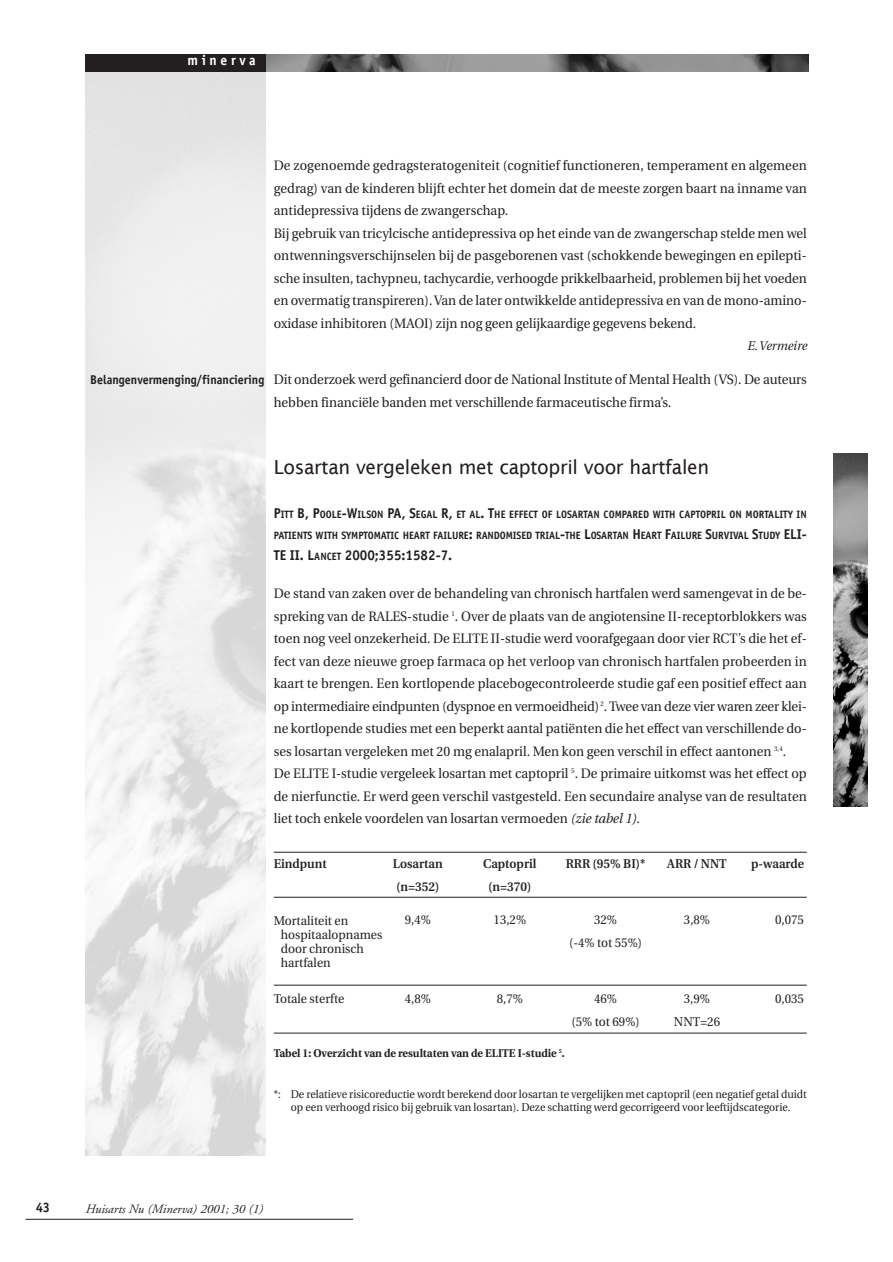
<style>
.page{position:relative;width:893px;height:1262px;background:#fff}
.page>*{position:absolute;margin:0;border:0;box-sizing:border-box;transform-origin:0 0}
.t1{font:19.35px "Lucida Sans";letter-spacing:-.02em;color:#231f20}
.t2{font:700 14.25px "Officina Sans";color:#231f20;scale:.95 1}
.t3{font:700 14.25px "Officina Sans";letter-spacing:.275em;color:#fff;scale:.95 1}
.t4{font:700 13.8px "Officina Sans";color:#231f20;scale:.95 1}
.t5{font:13.65px/22.5px "Utopia";color:#231f20;scale:.95 1}
.t6{font:12.75px/14.2px "Utopia";color:#231f20;scale:.95 1}
.t7{font:600 12.75px "Utopia";color:#231f20;scale:.95 1}
.t8{font:700 12.75px "Officina Sans";color:#231f20;scale:.94 1}
.t9{font:italic 12.75px "Adobe Garamond";color:#231f20}
.t10{font:italic 12.75px "Utopia";color:#231f20;scale:.95 1}
.t11{font:11.25px/13.5px "Utopia";color:#231f20;text-align:center;scale:.94 1}
.t12{font:700 11.25px "Utopia";color:#231f20;scale:.95 1}
.t13{font:700 10.65px/21px "Officina Sans";letter-spacing:-.01em;color:#231f20;scale:.95 1}
.s1{font-size:14.25px}
.s2{font-size:10.65px}
.s3{font-style:italic}
</style>
<div class="page">
<img style="left:85px;top:72px;width:181px;height:1083px">
<img style="left:266px;top:55px;width:542px;height:17px">
<div style="left:85px;top:55px;width:181px;height:17px;background:#231f20"></div>
<img style="left:833px;top:453px;width:34px;height:353px">
<hr style="left:274px;top:852px;width:532px;height:1px;background:#231f20">
<hr style="left:274px;top:897px;width:532px;height:1px;background:#231f20">
<hr style="left:274px;top:985px;width:532px;height:1px;background:#231f20">
<hr style="left:274px;top:1032px;width:532px;height:1px;background:#231f20">
<hr style="left:26px;top:1219px;width:327px;height:1px;background:#231f20">
<p class="t3" style="left:187px;top:55px;width:73px">minerva</p>
<p class="t8" style="left:90px;top:375px;width:187px">Belangenvermenging/financiering</p>
<p class="t5" style="left:274px;top:156px;width:562px">De zogenoemde gedragsteratogeniteit (cognitief functioneren, temperament en algemeen gedrag) van de kinderen blijft echter het domein dat de meeste zorgen baart na inname van antidepressiva tijdens de zwangerschap.<br>Bij gebruik van tricylcische antidepressiva op het einde van de zwangerschap stelde men wel ontwenningsverschijnselen bij de pasgeborenen vast (schokkende bewegingen en epilepti&shy;sche insulten, tachypneu, tachycardie, verhoogde prikkelbaarheid, problemen bij het voeden en overmatig transpireren). Van de later ontwikkelde antidepressiva en van de mono-amino&shy;oxidase inhibitoren (MAOI) zijn nog geen gelijkaardige gegevens bekend.</p>
<p class="t10" style="left:747px;top:341px;width:64px">E.Vermeire</p>
<p class="t5" style="left:274px;top:370px;width:562px">Dit onderzoek werd gefinancierd door de National Institute of Mental Health (VS). De auteurs hebben financiële banden met verschillende farmaceutische firma’s.</p>
<h1 class="t1" style="left:274px;top:455px;width:437px">Losartan vergeleken met captopril voor hartfalen</h1>
<p class="t13" style="left:274px;top:504px;width:562px"><span class="s1">P</span>ITT <span class="s1">B, P</span>OOLE<span class="s1">-W</span>ILSON <span class="s1">PA, S</span>EGAL <span class="s1">R,</span> ET AL<span class="s1">. T</span>HE EFFECT OF LOSARTAN COMPARED WITH CAPTOPRIL ON MORTALITY IN<br>PATIENTS WITH SYMPTOMATIC HEART FAILURE<span class="s1">:</span> RANDOMISED TRIAL<span class="s1">-</span>THE <span class="s1">L</span>OSARTAN <span class="s1">H</span>EART <span class="s1">F</span>AILURE <span class="s1">S</span>URVIVAL <span class="s1">S</span>TUDY <span class="s1">ELI-</span></p>
<p class="t2" style="left:274px;top:549px;width:189px">TE II. L<span class="s2">ANCET</span> 2000;355:1582-7.</p>
<p class="t5" style="left:274px;top:583px;width:562px">De stand van zaken over de behandeling van chronisch hartfalen werd samengevat in de be&shy;spreking van de RALES-studie <sup>1</sup>. Over de plaats van de angiotensine II-receptorblokkers was toen nog veel onzekerheid. De ELITE II-studie werd voorafgegaan door vier RCT’s die het ef&shy;fect van deze nieuwe groep farmaca op het verloop van chronisch hartfalen probeerden in kaart te brengen. Een kortlopende placebogecontroleerde studie gaf een positief effect aan op intermediaire eindpunten (dyspnoe en vermoeidheid) <sup>2</sup>. Twee van deze vier waren zeer klei&shy;ne kortlopende studies met een beperkt aantal patiënten die het effect van verschillende do&shy;ses losartan vergeleken met 20 mg enalapril. Men kon geen verschil in effect aantonen <sup>3,4</sup>.<br>De ELITE I-studie vergeleek losartan met captopril <sup>5</sup>. De primaire uitkomst was het effect op de nierfunctie. Er werd geen verschil vastgesteld. Een secundaire analyse van de resultaten liet toch enkele voordelen van losartan vermoeden <span class="s3">(zie tabel 1)</span>.</p>
<p class="t7" style="left:274px;top:859px;width:57px">Eindpunt</p>
<p class="t7" style="left:393px;top:859px;width:54px">Losartan</p>
<p class="t7" style="left:483px;top:859px;width:58px">Captopril</p>
<p class="t7" style="left:565px;top:859px;width:85px">RRR (95% BI)*</p>
<p class="t7" style="left:667px;top:859px;width:64px">ARR / NNT</p>
<p class="t7" style="left:751px;top:859px;width:57px">p-waarde</p>
<p class="t7" style="left:396px;top:881px;width:47px">(n=352)</p>
<p class="t7" style="left:488px;top:881px;width:47px">(n=370)</p>
<p class="t6" style="left:405px;top:914px;width:29px">9,4%</p>
<p class="t6" style="left:493px;top:914px;width:36px">13,2%</p>
<p class="t6" style="left:594px;top:914px;width:26px">32%</p>
<p class="t6" style="left:684px;top:914px;width:29px">3,8%</p>
<p class="t6" style="left:775px;top:914px;width:32px">0,075</p>
<p class="t6" style="left:569px;top:936px;width:78px">(-4% tot 55%)</p>
<p class="t6" style="left:281px;top:914px;width:108px;text-indent:-7px">Mortaliteit en hospitaalopnames door chronisch hartfalen</p>
<p class="t6" style="left:274px;top:993px;width:76px">Totale sterfte</p>
<p class="t6" style="left:405px;top:993px;width:29px">4,8%</p>
<p class="t6" style="left:497px;top:993px;width:29px">8,7%</p>
<p class="t6" style="left:594px;top:993px;width:26px">46%</p>
<p class="t6" style="left:684px;top:993px;width:29px">3,9%</p>
<p class="t6" style="left:775px;top:993px;width:32px">0,035</p>
<p class="t6" style="left:571px;top:1015px;width:73px">(5% tot 69%)</p>
<p class="t6" style="left:674px;top:1015px;width:50px">NNT=26</p>
<p class="t12" style="left:274px;top:1049px;width:308px">Tabel 1: Overzicht van de resultaten van de ELITE I-studie <sup>5</sup>.</p>
<p class="t11" style="left:274px;top:1088px;width:568px">*: De relatieve risicoreductie wordt berekend door losartan te vergelijken met captopril (een negatief getal duidt op een verhoogd risico bij gebruik van losartan). Deze schatting werd gecorrigeerd voor leeftijdscategorie.</p>
<p class="t4" style="left:36px;top:1202px;width:17px">43</p>
<p class="t9" style="left:86px;top:1203px;width:179px">Huisarts Nu (Minerva) 2001; 30 (1)</p>
</div>
